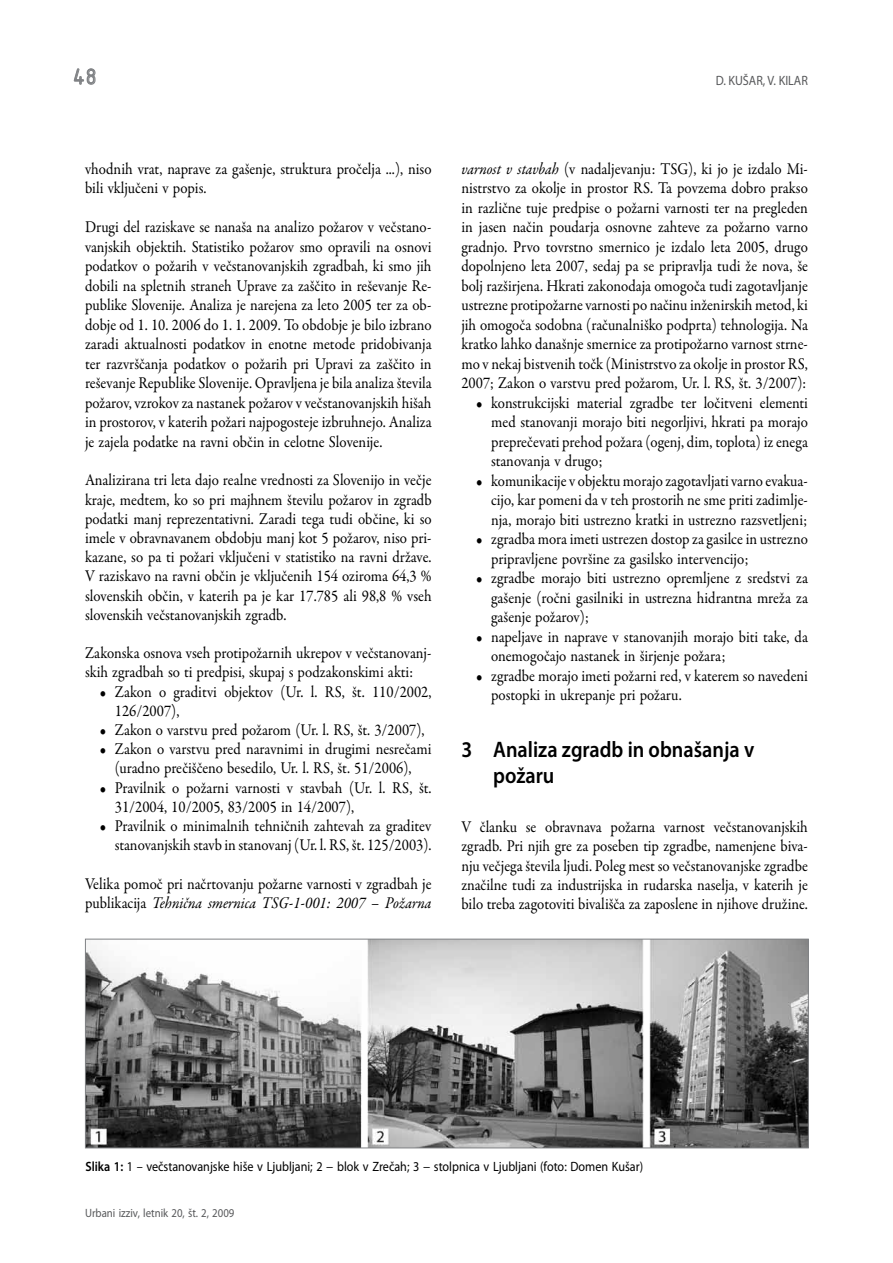
<style>
.page{position:relative;width:893px;height:1263px;background:#fff}
.page>*{position:absolute;margin:0;border:0;box-sizing:border-box;transform-origin:0 0}
.t1{font:24px "ISOCTEUR";color:#808285}
.t2{font:600 22.5px/25.5px "Myriad Pro";color:#000;scale:.9 1}
.t3{font:16.5px/19.5px "Garamond Premr Pro";color:#000;scale:.9 1}
.t4{font:13.5px "Myriad Pro";color:#000;scale:.9 1}
.t5{font:13.5px "Myriad Pro";color:#58595b;scale:.9 1}
.t6{font:12px "Myriad Pro";color:#58595b;scale:.9 1}
.s1{font-style:italic}
.s2{font-weight:600}
</style>
<div class="page">
<svg style="left:73px;top:68px;width:23px;height:17px"></svg>
<img style="left:87px;top:941px;width:720px;height:205px">
<div style="left:85px;top:939px;width:724px;height:209px;border:1px solid #808285"></div>
<h1 class="t1" style="left:70px;top:61px;width:31px">48</h1>
<p class="t5" style="left:716px;top:72px;width:104px">D. KUŠAR, V. KILAR</p>
<p class="t3" style="left:85px;top:159px;width:387px">vhodnih vrat, naprave za gašenje, struktura pročelja ...), niso bili vključeni v popis.</p>
<p class="t3" style="left:85px;top:217px;width:387px;text-align:justify">Drugi del raziskave se nanaša na analizo požarov v večstano&shy;vanjskih objektih. Statistiko požarov smo opravili na osnovi podatkov o požarih v večstanovanjskih zgradbah, ki smo jih dobili na spletnih straneh Uprave za zaščito in reševanje Re&shy;publike Slovenije. Analiza je narejena za leto 2005 ter za ob&shy;dobje od 1. 10. 2006 do 1. 1. 2009. To obdobje je bilo izbrano zaradi aktualnosti podatkov in enotne metode pridobivanja ter razvrščanja podatkov o požarih pri Upravi za zaščito in reševanje Republike Slovenije. Opravljena je bila analiza števila požarov, vzrokov za nastanek požarov v večstanovanjskih hišah in prostorov, v katerih požari najpogosteje izbruhnejo. Analiza je zajela podatke na ravni občin in celotne Slovenije.</p>
<p class="t3" style="left:85px;top:471px;width:387px;text-align:justify">Analizirana tri leta dajo realne vrednosti za Slovenijo in večje kraje, medtem, ko so pri majhnem številu požarov in zgradb podatki manj reprezentativni. Zaradi tega tudi občine, ki so imele v obravnavanem obdobju manj kot 5 požarov, niso pri&shy;kazane, so pa ti požari vključeni v statistiko na ravni države.<br>V raziskavo na ravni občin je vključenih 154 oziroma 64,3 % slovenskih občin, v katerih pa je kar 17.785 ali 98,8 % vseh slovenskih večstanovanjskih zgradb.</p>
<p class="t3" style="left:85px;top:644px;width:387px">Zakonska osnova vseh protipožarnih ukrepov v večstanovanj&shy;skih zgradbah so ti predpisi, skupaj s podzakonskimi akti:</p>
<p class="t3" style="left:115px;top:682px;width:353px;text-indent:-15px">• Zakon o graditvi objektov (Ur. l. RS, št. 110/2002,<br>126/2007),</p>
<p class="t3" style="left:100px;top:720px;width:362px">• Zakon o varstvu pred požarom (Ur. l. RS, št. 3/2007),</p>
<p class="t3" style="left:100px;top:740px;width:370px;text-align:center">• Zakon o varstvu pred naravnimi in drugimi nesrečami (uradno prečiščeno besedilo, Ur. l. RS, št. 51/2006),</p>
<p class="t3" style="left:115px;top:778px;width:353px;text-indent:-15px">• Pravilnik o požarni varnosti v stavbah (Ur. l. RS, št.<br>31/2004, 10/2005, 83/2005 in 14/2007),</p>
<p class="t3" style="left:100px;top:817px;width:370px;text-align:right">• Pravilnik o minimalnih tehničnih zahtevah za graditev stanovanjskih stavb in stanovanj (Ur. l. RS, št. 125/2003).</p>
<p class="t3" style="left:85px;top:875px;width:387px">Velika pomoč pri načrtovanju požarne varnosti v zgradbah je publikacija <span class="s1">Tehnična smernica TSG‑1‑001: 2007 – Požarna</span></p>
<p class="t3" style="left:461px;top:159px;width:387px;text-align:justify"><span class="s1">varnost v stavbah</span> (v nadaljevanju: TSG), ki jo je izdalo Mi&shy;nistrstvo za okolje in prostor RS. Ta povzema dobro prakso in različne tuje predpise o požarni varnosti ter na pregleden in jasen način poudarja osnovne zahteve za požarno varno gradnjo. Prvo tovrstno smernico je izdalo leta 2005, drugo dopolnjeno leta 2007, sedaj pa se pripravlja tudi že nova, še bolj razširjena. Hkrati zakonodaja omogoča tudi zagotavljanje ustrezne protipožarne varnosti po načinu inženirskih metod, ki jih omogoča sodobna (računalniško podprta) tehnologija. Na kratko lahko današnje smernice za protipožarno varnost strne&shy;mo v nekaj bistvenih točk (Ministrstvo za okolje in prostor RS, 2007; Zakon o varstvu pred požarom, Ur. l. RS, št. 3/2007):</p>
<p class="t3" style="left:491px;top:393px;width:353px;text-align:justify;text-indent:-15px">• konstrukcijski material zgradbe ter ločitveni elementi med stanovanji morajo biti negorljivi, hkrati pa morajo preprečevati prehod požara (ogenj, dim, toplota) iz enega stanovanja v drugo;</p>
<p class="t3" style="left:491px;top:471px;width:353px;text-align:justify;text-indent:-15px">• komunikacije v objektu morajo zagotavljati varno evakua&shy;cijo, kar pomeni da v teh prostorih ne sme priti zadimlje&shy;nja, morajo biti ustrezno kratki in ustrezno razsvetljeni;</p>
<p class="t3" style="left:491px;top:530px;width:353px;text-indent:-15px">• zgradba mora imeti ustrezen dostop za gasilce in ustrezno pripravljene površine za gasilsko intervencijo;</p>
<p class="t3" style="left:491px;top:569px;width:353px;text-align:justify;text-indent:-15px">• zgradbe morajo biti ustrezno opremljene z sredstvi za gašenje (ročni gasilniki in ustrezna hidrantna mreža za gašenje požarov);</p>
<p class="t3" style="left:491px;top:627px;width:353px;text-indent:-15px">• napeljave in naprave v stanovanjih morajo biti take, da onemogočajo nastanek in širjenje požara;</p>
<p class="t3" style="left:491px;top:666px;width:354px;text-indent:-15px">• zgradbe morajo imeti požarni red, v katerem so navedeni postopki in ukrepanje pri požaru.</p>
<h2 class="t2" style="left:493px;top:736px;width:292px;text-indent:-32px">3 Analiza zgradb in obnašanja v požaru</h2>
<p class="t3" style="left:461px;top:817px;width:387px;text-align:justify">V članku se obravnava požarna varnost večstanovanjskih zgradb. Pri njih gre za poseben tip zgradbe, namenjene biva&shy;nju večjega števila ljudi. Poleg mest so večstanovanjske zgradbe značilne tudi za industrijska in rudarska naselja, v katerih je bilo treba zagotoviti bivališča za zaposlene in njihove družine.</p>
<p class="t4" style="left:85px;top:1158px;width:621px"><span class="s2">Slika 1:</span> 1 – večstanovanjske hiše v Ljubljani; 2 − blok v Zrečah; 3 − stolpnica v Ljubljani (foto: Domen Kušar)</p>
<p class="t6" style="left:85px;top:1205px;width:168px">Urbani izziv, letnik 20, št. 2, 2009</p>
</div>
